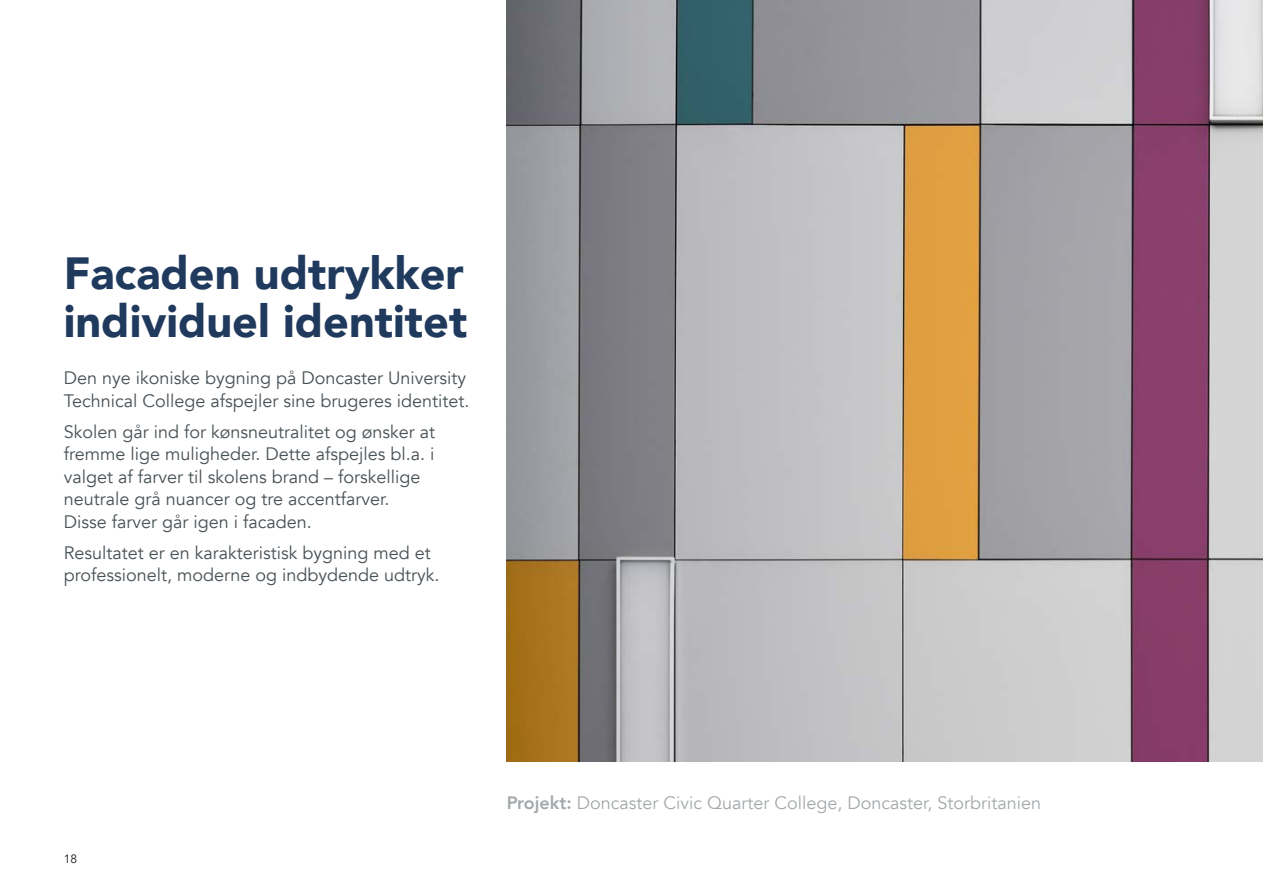
<style>
.page{position:relative;width:1263px;height:893px;background:#fff}
.page>*{position:absolute;margin:0;border:0;box-sizing:border-box;transform-origin:0 0}
.t1{font:900 45px/48px "Avenir";color:#203a5d}
.t2{font:18px/22.5px "Avenir";color:#485156}
.t3{font:12px "Avenir";color:#1d1d1b}
.s1{font-weight:800}
</style>
<div class="page">
<img style="left:506px;top:0;width:757px;height:762px">
<h1 class="t1" style="left:64px;top:248px;width:405px">Facaden udtrykker individuel identitet</h1>
<p class="t2" style="left:64px;top:367px;width:407px">Den nye ikoniske bygning på Doncaster University<br>Technical College afspejler sine brugeres identitet.</p>
<p class="t2" style="left:64px;top:421px;width:373px">Skolen går ind for kønsneutralitet og ønsker at fremme lige muligheder. Dette afspejles bl.a. i valget af farver til skolens brand – forskellige neutrale grå nuancer og tre accentfarver.<br>Disse farver går igen i facaden.</p>
<p class="t2" style="left:64px;top:542px;width:377px">Resultatet er en karakteristisk bygning med et professionelt, moderne og indbydende udtryk.</p>
<p class="t3" style="left:64px;top:852px;width:15px">18</p>
<p class="t2" style="left:506px;top:792px;width:536px"><span class="s1">Projekt:</span> Doncaster Civic Quarter College, Doncaster, Storbritanien</p>
</div>
